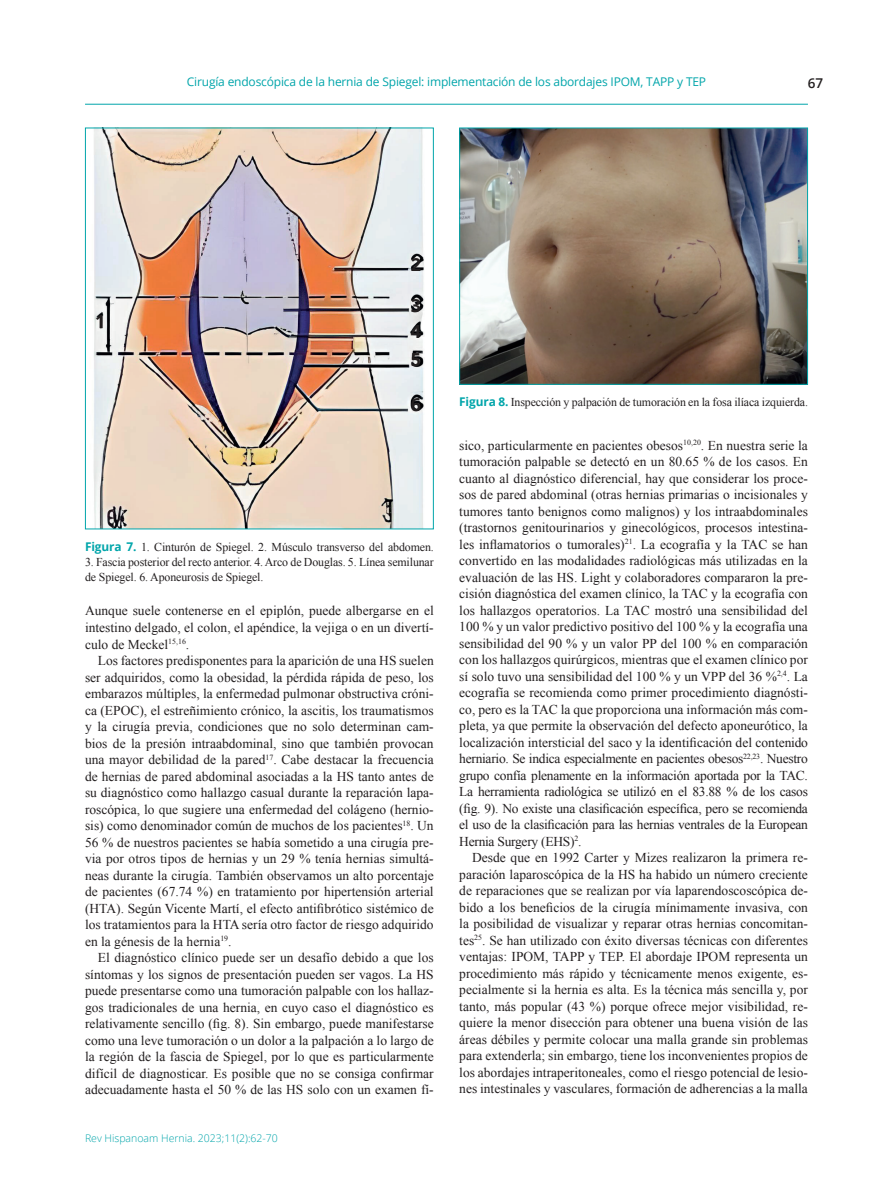
<style>
.page{position:relative;width:893px;height:1191px;background:#fff}
.page>*{position:absolute;margin:0;border:0;box-sizing:border-box;transform-origin:0 0}
.t1{font:700 18px/26px "Open Sans";color:#231f20}
.Texto_base{font:13.5px/16.5px "Times New Roman";color:#231f20;text-align:justify}
.t2{font:600 13.5px "Open Sans";color:#231f20}
.Pie_figura{font:12px/15px "Times New Roman";letter-spacing:-.01em;color:#231f20}
.t3{font:12px "Open Sans";letter-spacing:-.015em;color:#00a5aa}
.t4{font:300 10.5px "Open Sans";color:#00a5aa}
.s1{font-family:"Open Sans";font-weight:700;color:#00a5aa}
</style>
<div class="page">
<hr style="left:85px;top:104px;width:723px;height:1px;background:#00a5aa">
<img style="left:93px;top:130px;width:331px;height:397px">
<div style="left:85px;top:128px;width:349px;height:401px;border:1px solid #00a5aa"></div>
<img style="left:461px;top:130px;width:345px;height:253px">
<div style="left:459px;top:128px;width:349px;height:257px;border:1px solid #00a5aa"></div>
<p class="t1" style="left:95px;top:308px;width:12px">1</p>
<p class="t3" style="left:187px;top:74px;width:521px">Cirugía endoscópica de la hernia de Spiegel: implementación de los abordajes IPOM, TAPP y TEP</p>
<p class="t2" style="left:808px;top:74px;width:17px">67</p>
<p class="t1" style="left:411px;top:251px;width:12px">2</p>
<p class="t1" style="left:411px;top:292px;width:12px">3<br>4</p>
<p class="t1" style="left:411px;top:346px;width:12px">5</p>
<p class="t1" style="left:411px;top:391px;width:12px">6</p>
<p class="Pie_figura" style="left:459px;top:394px;width:350px"><span class="s1">Figura 8.</span> Inspección y palpación de tumoración en la fosa ilíaca izquierda.</p>
<p class="Pie_figura" style="left:85px;top:539px;width:350px"><span class="s1">Figura 7.</span> 1. Cinturón de Spiegel. 2. Músculo transverso del abdomen.</p>
<p class="Pie_figura" style="left:85px;top:554px;width:350px">3. Fascia posterior del recto anterior. 4. Arco de Douglas. 5. Línea semilunar de Spiegel. 6. Aponeurosis de Spiegel.</p>
<p class="Texto_base" style="left:85px;top:602px;width:350px">Aunque suele contenerse en el epiplón, puede albergarse en el intestino delgado, el colon, el apéndice, la vejiga o en un divertí&shy;culo de Meckel<sup>15,16</sup>.</p>
<p class="Texto_base" style="left:85px;top:652px;width:350px;text-indent:13px">Los factores predisponentes para la aparición de una HS suelen ser adquiridos, como la obesidad, la pérdida rápida de peso, los embarazos múltiples, la enfermedad pulmonar obstructiva cróni&shy;ca (EPOC), el estreñimiento crónico, la ascitis, los traumatismos y la cirugía previa, condiciones que no solo determinan cam&shy;bios de la presión intraabdominal, sino que también provocan una mayor debilidad de la pared<sup>17</sup>. Cabe destacar la frecuencia de hernias de pared abdominal asociadas a la HS tanto antes de su diagnóstico como hallazgo casual durante la reparación lapa&shy;roscópica, lo que sugiere una enfermedad del colágeno (hernio&shy;sis) como denominador común de muchos de los pacientes<sup>18</sup>. Un 56 % de nuestros pacientes se había sometido a una cirugía pre&shy;via por otros tipos de hernias y un 29 % tenía hernias simultá&shy;neas durante la cirugía. También observamos un alto porcentaje de pacientes (67.74 %) en tratamiento por hipertensión arterial (HTA). Según Vicente Martí, el efecto antifibrótico sistémico de los tratamientos para la HTA sería otro factor de riesgo adquirido en la génesis de la hernia<sup>19</sup>.</p>
<p class="Texto_base" style="left:85px;top:949px;width:350px;text-indent:13px">El diagnóstico clínico puede ser un desafío debido a que los síntomas y los signos de presentación pueden ser vagos. La HS puede presentarse como una tumoración palpable con los hallaz&shy;gos tradicionales de una hernia, en cuyo caso el diagnóstico es relativamente sencillo (fig. 8). Sin embargo, puede manifestarse como una leve tumoración o un dolor a la palpación a lo largo de la región de la fascia de Spiegel, por lo que es particularmente difícil de diagnosticar. Es posible que no se consiga confirmar adecuadamente hasta el 50 % de las HS solo con un examen fí-</p>
<p class="t4" style="left:85px;top:1130px;width:194px">Rev Hispanoam Hernia. 2023;11(2):62-70</p>
<p class="Texto_base" style="left:459px;top:436px;width:350px">sico, particularmente en pacientes obesos<sup>10,20</sup>. En nuestra serie la tumoración palpable se detectó en un 80.65 % de los casos. En cuanto al diagnóstico diferencial, hay que considerar los proce&shy;sos de pared abdominal (otras hernias primarias o incisionales y tumores tanto benignos como malignos) y los intraabdominales (trastornos genitourinarios y ginecológicos, procesos intestina&shy;les inflamatorios o tumorales)<sup>21</sup>. La ecografía y la TAC se han convertido en las modalidades radiológicas más utilizadas en la evaluación de las HS. Light y colaboradores compararon la pre&shy;cisión diagnóstica del examen clínico, la TAC y la ecografía con los hallazgos operatorios. La TAC mostró una sensibilidad del 100 % y un valor predictivo positivo del 100 % y la ecografía una sensibilidad del 90 % y un valor PP del 100 % en comparación con los hallazgos quirúrgicos, mientras que el examen clínico por sí solo tuvo una sensibilidad del 100 % y un VPP del 36 %<sup>2,4</sup>. La ecografía se recomienda como primer procedimiento diagnósti&shy;co, pero es la TAC la que proporciona una información más com&shy;pleta, ya que permite la observación del defecto aponeurótico, la localización intersticial del saco y la identificación del contenido herniario. Se indica especialmente en pacientes obesos<sup>22,23</sup>. Nuestro grupo confía plenamente en la información aportada por la TAC.<br>La herramienta radiológica se utilizó en el 83.88 % de los casos (fig. 9). No existe una clasificación específica, pero se recomienda el uso de la clasificación para las hernias ventrales de la European Hernia Surgery (EHS)<sup>2</sup>.</p>
<p class="Texto_base" style="left:459px;top:849px;width:350px;text-indent:13px">Desde que en 1992 Carter y Mizes realizaron la primera re&shy;paración laparoscópica de la HS ha habido un número creciente de reparaciones que se realizan por vía laparendoscoscópica de&shy;bido a los beneficios de la cirugía mínimamente invasiva, con la posibilidad de visualizar y reparar otras hernias concomitan&shy;tes<sup>25</sup>. Se han utilizado con éxito diversas técnicas con diferentes ventajas: IPOM, TAPP y TEP. El abordaje IPOM representa un procedimiento más rápido y técnicamente menos exigente, es&shy;pecialmente si la hernia es alta. Es la técnica más sencilla y, por tanto, más popular (43 %) porque ofrece mejor visibilidad, re&shy;quiere la menor disección para obtener una buena visión de las áreas débiles y permite colocar una malla grande sin problemas para extenderla; sin embargo, tiene los inconvenientes propios de los abordajes intraperitoneales, como el riesgo potencial de lesio&shy;nes intestinales y vasculares, formación de adherencias a la malla</p>
</div>
